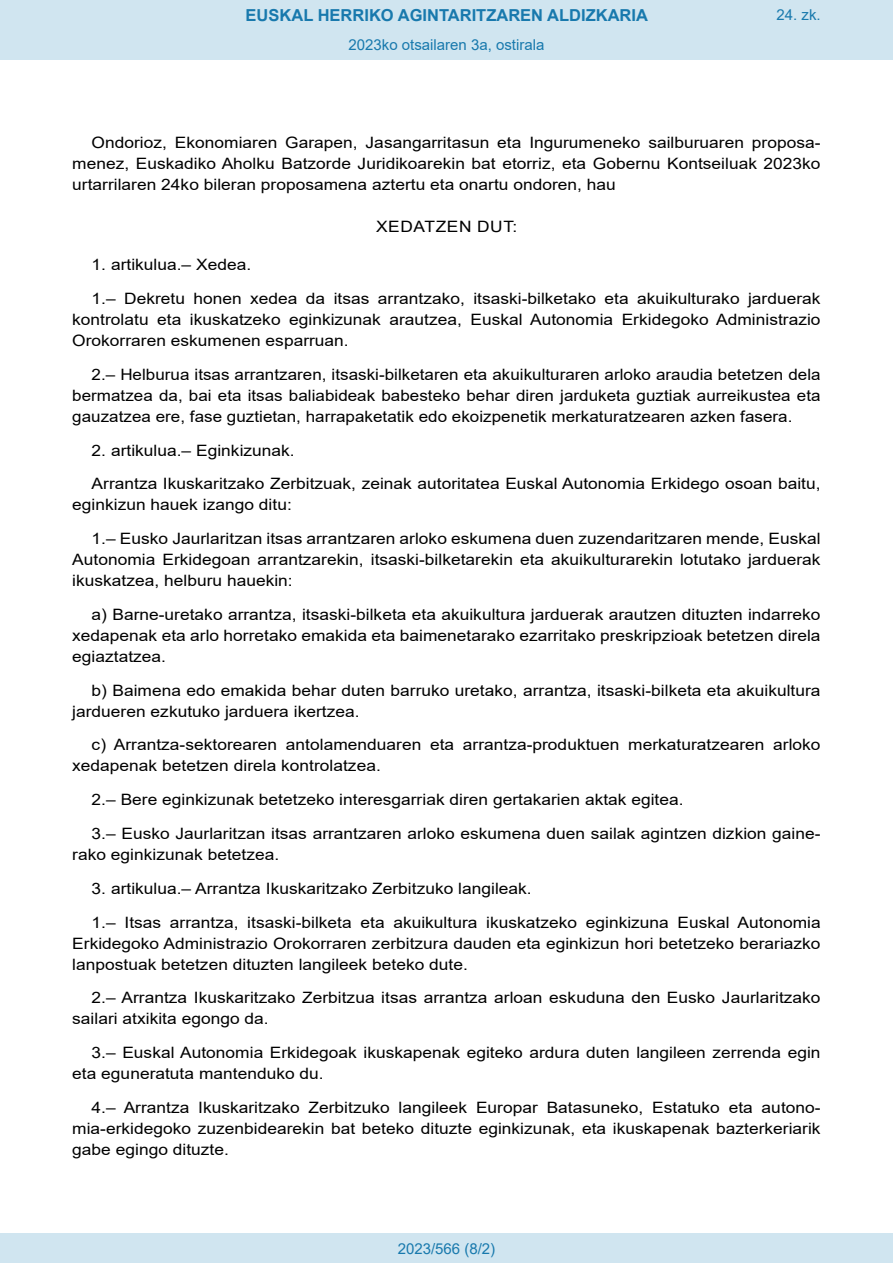
<style>
.page{position:relative;width:893px;height:1263px;background:#fff}
.page>*{position:absolute;margin:0;border:0;box-sizing:border-box;transform-origin:0 0}
.t1{font:700 16.5px "Arial";color:#1879ad}
.BOPVDetalle{font:15.6px/21px "Arial";color:#000;text-align:justify;scale:1.11 1}
.BOPVDetalle-2{font:15.6px/21px "Arial";color:#000;text-align:justify;scale:1.08 1}
.BOPVClave{font:15.6px "Arial";letter-spacing:.035em;color:#000;scale:1.11 1}
.Paginacion_Centro{font:15px "Arial";color:#1879ad}
</style>
<div class="page">
<div style="left:0;top:0;width:893px;height:60px;background:#d0e5f0"></div>
<div style="left:0;top:1233px;width:893px;height:30px;background:#d0e5f0"></div>
<p class="t1" style="left:246px;top:3px;width:404px">EUSKAL HERRIKO AGINTARITZAREN ALDIZKARIA</p>
<p class="Paginacion_Centro" style="left:348px;top:35px;width:197px">2023ko otsailaren 3a, ostirala</p>
<p class="Paginacion_Centro" style="left:776px;top:5px;width:46px">24. zk.</p>
<p class="BOPVDetalle" style="left:72px;top:132px;width:676px;text-indent:19px">Ondorioz, Ekonomiaren Garapen, Jasangarritasun eta Ingurumeneko sailburuaren proposa&shy;menez, Euskadiko Aholku Batzorde Juridikoarekin bat etorriz, eta Gobernu Kontseiluak 2023ko urtarrilaren 24ko bileran proposamena aztertu eta onartu ondoren, hau</p>
<p class="BOPVClave" style="left:376px;top:216px;width:129px">XEDATZEN DUT:</p>
<p class="BOPVDetalle" style="left:92px;top:254px;width:145px">1. artikulua.– Xedea.</p>
<p class="BOPVDetalle" style="left:72px;top:288px;width:676px;text-indent:19px">1.– Dekretu honen xedea da itsas arrantzako, itsaski-bilketako eta akuikulturako jarduerak kontrolatu eta ikuskatzeko eginkizunak arautzea, Euskal Autonomia Erkidegoko Administrazio Orokorraren eskumenen esparruan.</p>
<p class="BOPVDetalle-2" style="left:72px;top:364px;width:694px;text-indent:19px">2.– Helburua itsas arrantzaren, itsaski-bilketaren eta akuikulturaren arloko araudia betetzen dela bermatzea da, bai eta itsas baliabideak babesteko behar diren jarduketa guztiak aurreikustea eta gauzatzea ere, fase guztietan, harrapaketatik edo ekoizpenetik merkaturatzearen azken fasera.</p>
<p class="BOPVDetalle" style="left:92px;top:440px;width:184px">2. artikulua.– Eginkizunak.</p>
<p class="BOPVDetalle" style="left:72px;top:473px;width:676px;text-indent:19px">Arrantza Ikuskaritzako Zerbitzuak, zeinak autoritatea Euskal Autonomia Erkidego osoan baitu, eginkizun hauek izango ditu:</p>
<p class="BOPVDetalle" style="left:72px;top:528px;width:676px;text-indent:19px">1.– Eusko Jaurlaritzan itsas arrantzaren arloko eskumena duen zuzendaritzaren mende, Euskal Autonomia Erkidegoan arrantzarekin, itsaski-bilketarekin eta akuikulturarekin lotutako jarduerak ikuskatzea, helburu hauekin:</p>
<p class="BOPVDetalle" style="left:72px;top:604px;width:676px;text-indent:19px">a) Barne-uretako arrantza, itsaski-bilketa eta akuikultura jarduerak arautzen dituzten indarreko xedapenak eta arlo horretako emakida eta baimenetarako ezarritako preskripzioak betetzen direla egiaztatzea.</p>
<p class="BOPVDetalle" style="left:72px;top:680px;width:676px;text-indent:19px">b) Baimena edo emakida behar duten barruko uretako, arrantza, itsaski-bilketa eta akuikultura jardueren ezkutuko jarduera ikertzea.</p>
<p class="BOPVDetalle" style="left:72px;top:734px;width:676px;text-indent:19px">c) Arrantza-sektorearen antolamenduaren eta arrantza-produktuen merkaturatzearen arloko xedapenak betetzen direla kontrolatzea.</p>
<p class="BOPVDetalle" style="left:92px;top:789px;width:535px">2.– Bere eginkizunak betetzeko interesgarriak diren gertakarien aktak egitea.</p>
<p class="BOPVDetalle" style="left:72px;top:823px;width:676px;text-indent:19px">3.– Eusko Jaurlaritzan itsas arrantzaren arloko eskumena duen sailak agintzen dizkion gaine&shy;rako eginkizunak betetzea.</p>
<p class="BOPVDetalle" style="left:92px;top:878px;width:398px">3. artikulua.– Arrantza Ikuskaritzako Zerbitzuko langileak.</p>
<p class="BOPVDetalle" style="left:72px;top:911px;width:676px;text-indent:19px">1.– Itsas arrantza, itsaski-bilketa eta akuikultura ikuskatzeko eginkizuna Euskal Autonomia Erkidegoko Administrazio Orokorraren zerbitzura dauden eta eginkizun hori betetzeko berariazko lanpostuak betetzen dituzten langileek beteko dute.</p>
<p class="BOPVDetalle" style="left:72px;top:987px;width:676px;text-indent:19px">2.– Arrantza Ikuskaritzako Zerbitzua itsas arrantza arloan eskuduna den Eusko Jaurlaritzako sailari atxikita egongo da.</p>
<p class="BOPVDetalle" style="left:72px;top:1042px;width:676px;text-indent:19px">3.– Euskal Autonomia Erkidegoak ikuskapenak egiteko ardura duten langileen zerrenda egin eta eguneratuta mantenduko du.</p>
<p class="BOPVDetalle" style="left:72px;top:1097px;width:676px;text-indent:19px">4.– Arrantza Ikuskaritzako Zerbitzuko langileek Europar Batasuneko, Estatuko eta autono&shy;mia-erkidegoko zuzenbidearekin bat beteko dituzte eginkizunak, eta ikuskapenak bazterkeriarik gabe egingo dituzte.</p>
<p class="Paginacion_Centro" style="left:398px;top:1238px;width:99px">2023/566 (8/2)</p>
</div>
